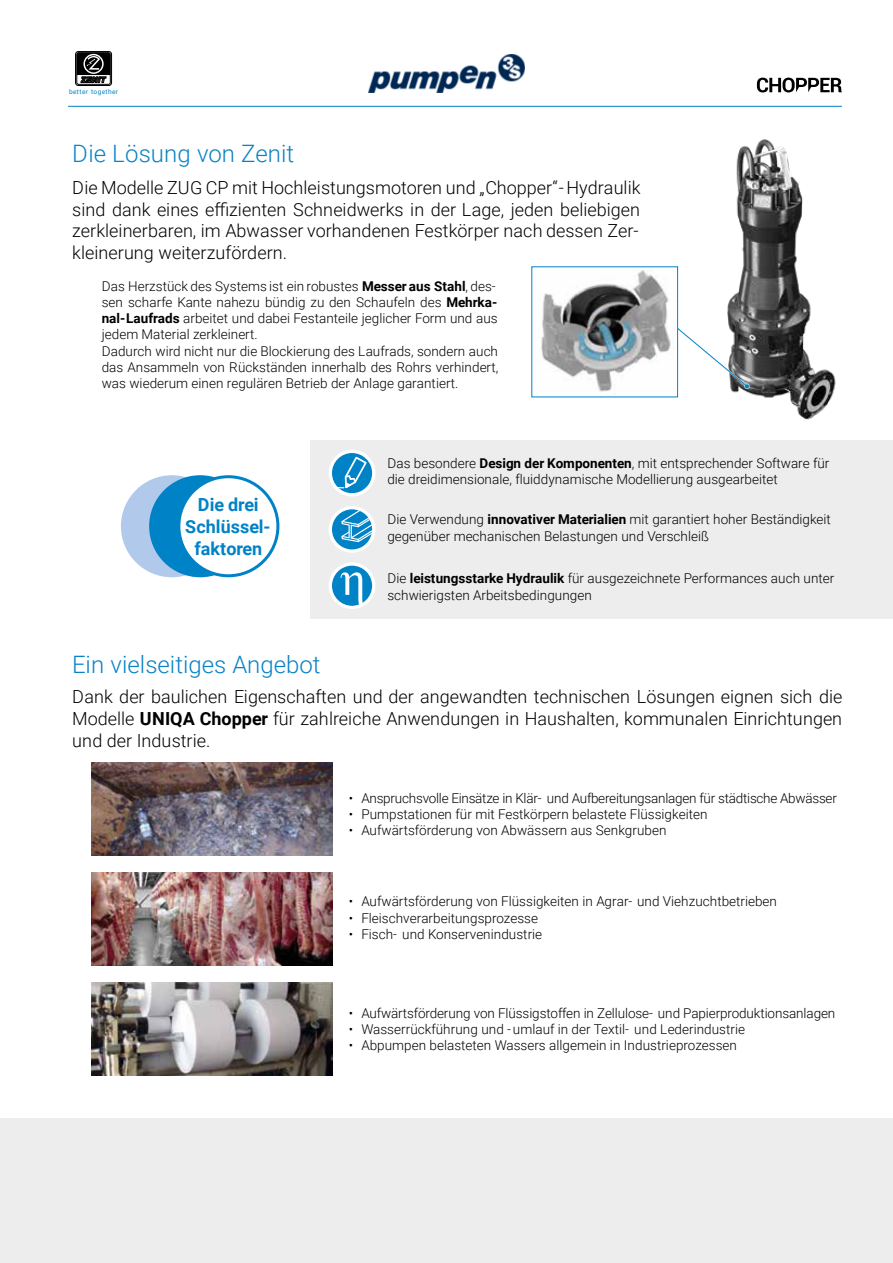
<style>
.page{position:relative;width:893px;height:1263px;background:#fff}
.page>*{position:absolute;margin:0;border:0;box-sizing:border-box;transform-origin:0 0}
.t1{font:300 24px "Roboto";color:#0982c5}
.t2{font:300 18px/21.6px "Roboto";color:#000;text-align:justify}
.t3{font:700 18px/21.6px "Roboto";color:#0082c7;text-align:center}
.t4{font:300 13.5px/16.2px "Roboto";color:#000}
.t5{font:6.6px "Roboto";letter-spacing:.055em;color:#0082c7}
.s1{font-weight:700}
</style>
<div class="page">
<div style="left:310px;top:440px;width:583px;height:178px;background:#ededed"></div>
<img style="left:727px;top:139px;width:109px;height:281px">
<div style="left:75px;top:51px;width:37px;height:35px;background:#3b3b3b;border:1px solid #000;border-radius:3px"></div>
<div style="left:77px;top:53px;width:33px;height:31px;border:1px solid #000;border-radius:2px"></div>
<svg style="left:77px;top:53px;width:33px;height:30px"></svg>
<hr style="left:68px;top:106px;width:774px;height:1px;background:#0082c7">
<div style="left:0;top:1118px;width:893px;height:145px;background:#ededed"></div>
<svg style="left:757px;top:78px;width:85px;height:14px"></svg>
<div style="left:122px;top:477px;width:99px;height:99px;background:#b1caeb;border-radius:50%"></div>
<div style="left:121px;top:475px;width:102px;height:102px;border:3px solid #b1caeb;border-radius:50%"></div>
<img style="left:541px;top:270px;width:130px;height:122px">
<img style="left:91px;top:872px;width:242px;height:94px">
<img style="left:91px;top:762px;width:242px;height:94px">
<img style="left:91px;top:982px;width:242px;height:94px">
<div style="left:329px;top:450px;width:46px;height:46px;background:#fff;border-radius:50%"></div>
<div style="left:332px;top:453px;width:40px;height:40px;background:#0082c7;border-radius:50%"></div>
<svg style="left:337px;top:455px;width:31px;height:35px"></svg>
<div style="left:329px;top:506px;width:46px;height:47px;background:#fff;border-radius:50%"></div>
<div style="left:332px;top:509px;width:40px;height:40px;background:#0082c7;border-radius:50%"></div>
<svg style="left:341px;top:509px;width:32px;height:34px"></svg>
<div style="left:329px;top:562px;width:46px;height:47px;background:#fff;border-radius:50%"></div>
<div style="left:332px;top:566px;width:40px;height:40px;background:#0082c7;border-radius:50%"></div>
<svg style="left:341px;top:572px;width:22px;height:33px"></svg>
<svg style="left:677px;top:326px;width:72px;height:63px"></svg>
<div style="left:151px;top:477px;width:99px;height:99px;background:#0082c7;border-radius:50%"></div>
<div style="left:149px;top:475px;width:102px;height:102px;border:3px solid #0082c7;border-radius:50%"></div>
<div style="left:179px;top:477px;width:99px;height:99px;background:#fff;border-radius:50%"></div>
<div style="left:177px;top:475px;width:102px;height:102px;border:3px solid #0082c7;border-radius:50%"></div>
<img style="left:368px;top:54px;width:157px;height:38px">
<p class="t5" style="left:69px;top:89px;width:51px">better together</p>
<h1 class="t1" style="left:72px;top:144px;width:223px">Die Lösung von Zenit</h1>
<p class="t2" style="left:72px;top:179px;width:570px">Die Modelle ZUG CP mit Hochleistungsmotoren und „Chopper“-Hydraulik sind dank eines effizienten Schneidwerks in der Lage, jeden beliebigen zerkleinerbaren, im Abwasser vorhandenen Festkörper nach dessen Zer&shy;kleinerung weiterzufördern.</p>
<p class="t4" style="left:102px;top:279px;width:398px">Das Herzstück des Systems ist ein robustes <span class="s1">Messer aus Stahl</span>, des&shy;sen scharfe Kante nahezu bündig zu den Schaufeln des <span class="s1">Mehrka&shy;nal-Laufrads</span> arbeitet und dabei Festanteile jeglicher Form und aus jedem Material zerkleinert.<br>Dadurch wird nicht nur die Blockierung des Laufrads, sondern auch das Ansammeln von Rückständen innerhalb des Rohrs verhindert, was wiederum einen regulären Betrieb der Anlage garantiert.</p>
<h2 class="t3" style="left:185px;top:496px;width:87px">Die drei<br>Schlüssel&shy;faktoren</h2>
<h1 class="t1" style="left:72px;top:655px;width:250px">Ein vielseitiges Angebot</h1>
<p class="t4" style="left:387px;top:456px;width:444px">Das besondere <span class="s1">Design der Komponenten</span>, mit entsprechender Software für die dreidimensionale, fluiddynamische Modellierung ausgearbeitet</p>
<p class="t4" style="left:387px;top:513px;width:445px">Die Verwendung <span class="s1">innovativer Materialien</span> mit garantiert hoher Beständigkeit gegenüber mechanischen Belastungen und Verschleiß</p>
<p class="t4" style="left:387px;top:572px;width:449px">Die <span class="s1">leistungsstarke Hydraulik</span> für ausgezeichnete Performances auch unter schwierigsten Arbeitsbedingungen</p>
<h2 class="t2" style="left:72px;top:688px;width:772px">Dank der baulichen Eigenschaften und der angewandten technischen Lösungen eignen sich die Modelle <span class="s1">UNIQA Chopper</span> für zahlreiche Anwendungen in Haushalten, kommunalen Einrichtungen und der Industrie.</h2>
<p class="t4" style="left:349px;top:791px;width:490px">• Anspruchsvolle Einsätze in Klär- und Aufbereitungsanlagen für städtische Abwässer</p>
<p class="t4" style="left:349px;top:807px;width:360px">• Pumpstationen für mit Festkörpern belastete Flüssigkeiten</p>
<p class="t4" style="left:349px;top:823px;width:319px">• Aufwärtsförderung von Abwässern aus Senkgruben</p>
<p class="t4" style="left:349px;top:895px;width:430px">• Aufwärtsförderung von Flüssigkeiten in Agrar- und Viehzuchtbetrieben</p>
<p class="t4" style="left:349px;top:911px;width:191px">• Fleischverarbeitungsprozesse</p>
<p class="t4" style="left:349px;top:927px;width:195px">• Fisch- und Konservenindustrie</p>
<p class="t4" style="left:349px;top:1006px;width:488px">• Aufwärtsförderung von Flüssigstoffen in Zellulose- und Papierproduktionsanlagen</p>
<p class="t4" style="left:349px;top:1023px;width:398px">• Wasserrückführung und -umlauf in der Textil- und Lederindustrie</p>
<p class="t4" style="left:349px;top:1039px;width:390px">• Abpumpen belasteten Wassers allgemein in Industrieprozessen</p>
</div>
